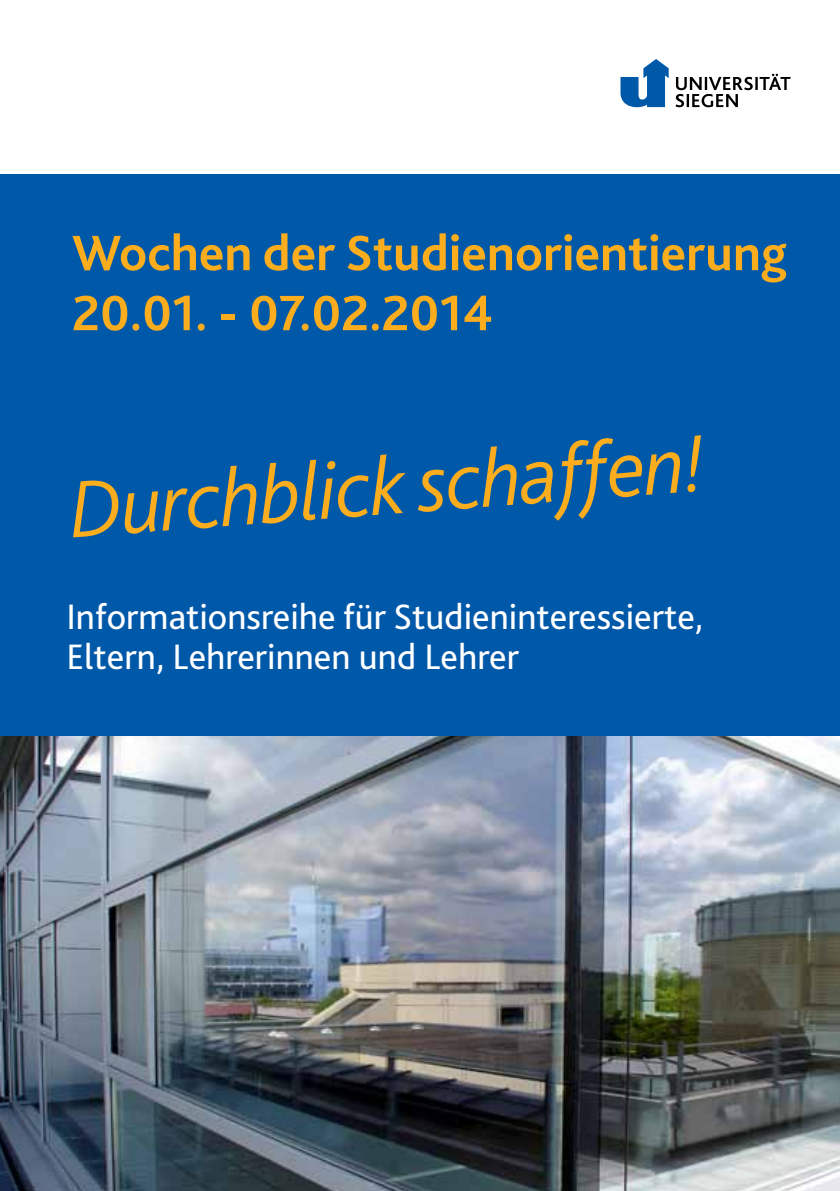
<style>
.page{position:relative;width:840px;height:1191px;background:#fff}
.page>*{position:absolute;margin:0;border:0;box-sizing:border-box;transform-origin:0 0}
.t1{font:italic 300 84px "Bliss 2";color:#fbad1d}
.t2{font:700 52px/60px "Bliss 2";color:#fbad1d}
.t3{font:37px/40px "Bliss 2";color:#fff}
</style>
<div class="page">
<div style="left:0;top:174px;width:839px;height:562px;background:#0058a9"></div>
<svg style="left:675px;top:74px;width:115px;height:33px"></svg>
<svg style="left:620px;top:59px;width:48px;height:49px"></svg>
<img style="left:0;top:736px;width:839px;height:455px">
<h2 class="t2" style="left:72px;top:222px;width:716px">Wochen der Studienorientierung<br>20.01. - 07.02.2014</h2>
<h1 class="t1" style="left:66px;top:456px;width:638px;rotate:-4deg">Durchblick schaffen!</h1>
<p class="t3" style="left:66px;top:595px;width:638px">Informationsreihe für Studieninteressierte,<br>Eltern, Lehrerinnen und Lehrer</p>
</div>
